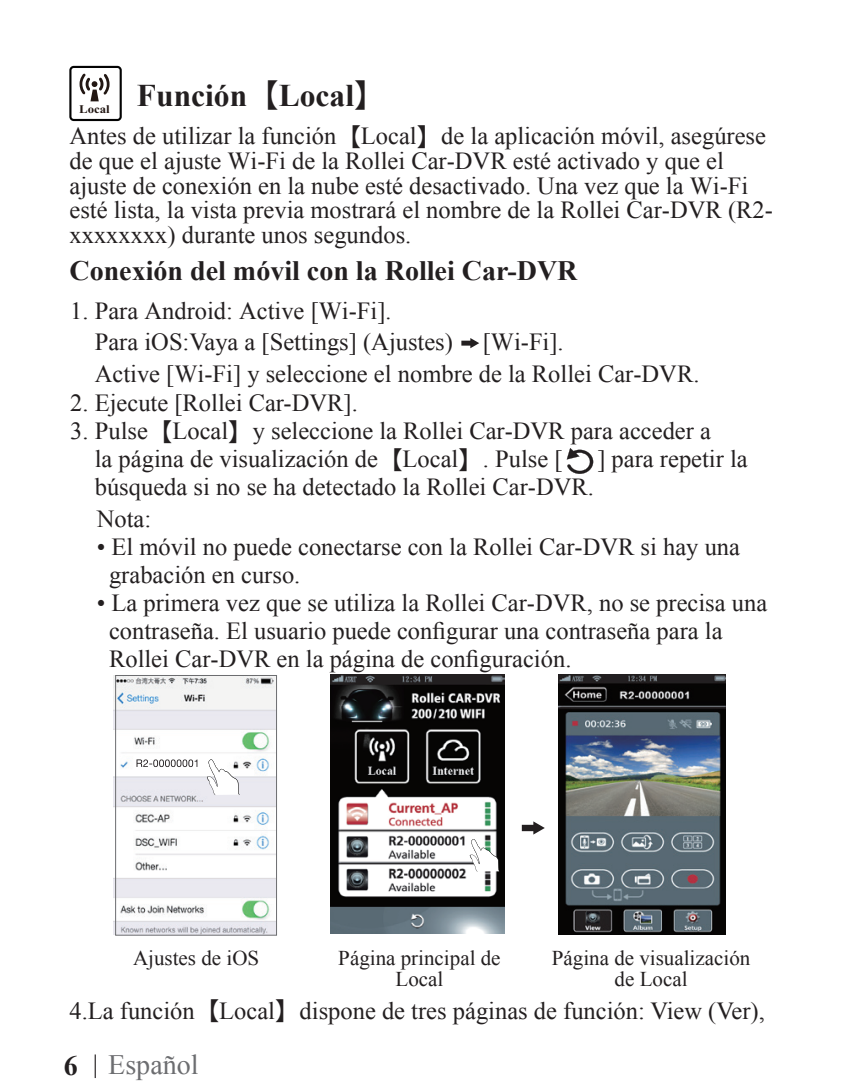
<style>
.page{position:relative;width:844px;height:1092px;background:#fff}
.page>*{position:absolute;margin:0;border:0;box-sizing:border-box;transform-origin:0 0}
.t1{font:700 31.5px "Times New Roman";color:#231f20}
.t2{font:700 28px "Times New Roman";color:#231f20}
.t3{font:28px "Times New Roman";color:#6c6d70}
.t4{font:24.5px/28px "Times New Roman";color:#231f20}
.t5{font:21px/21px "Times New Roman";color:#231f20;text-align:center}
.t6{font:700 11.55px "Times New Roman";color:#221713;scale:1.1 1}
.s1{font-family:"Adobe Heiti Std";font-weight:400}
.s2{font-family:"Adobe Heiti Std"}
.s3{font-weight:700;color:#231f20}
.s4{font-family:"Adobe Ming Std";font-weight:300;color:#231f20}
</style>
<div class="page">
<img style="left:558px;top:674px;width:167px;height:260px">
<svg style="left:521px;top:821px;width:23px;height:13px"></svg>
<img style="left:330px;top:674px;width:174px;height:259px">
<svg style="left:469px;top:837px;width:30px;height:34px"></svg>
<svg style="left:461px;top:338px;width:18px;height:10px"></svg>
<svg style="left:566px;top:448px;width:27px;height:26px"></svg>
<img style="left:114px;top:675px;width:161px;height:259px">
<div style="left:115px;top:675px;width:162px;height:260px;border:1px solid #6c6d70"></div>
<svg style="left:206px;top:758px;width:33px;height:37px"></svg>
<svg style="left:136px;top:759px;width:61px;height:8px"></svg>
<div style="left:69px;top:66px;width:53px;height:55px;border:2px solid #030303;border-radius:3px"></div>
<svg style="left:79px;top:73px;width:30px;height:28px"></svg>
<p class="t1" style="left:137px;top:73px;width:250px">Función<span class="s1">【</span>Local<span class="s1">】</span></p>
<p class="t6" style="left:79px;top:101px;width:29px">Local</p>
<p class="t4" style="left:69px;top:124px;width:704px;line-height:24.5px">Antes de utilizar la función<span class="s2">【</span>Local<span class="s2">】</span>de la aplicación móvil, asegúrese de que el ajuste Wi-Fi de la Rollei Car-DVR esté activado y que el ajuste de conexión en la nube esté desactivado. Una vez que la Wi-Fi esté lista, la vista previa mostrará el nombre de la Rollei Car-DVR (R2- xxxxxxxx) durante unos segundos.</p>
<p class="t2" style="left:69px;top:251px;width:509px">Conexión del móvil con la Rollei Car-DVR</p>
<p class="t4" style="left:95px;top:294px;width:606px;line-height:31.5px;text-indent:-24px">1. Para Android: Active [Wi-Fi].<br>Para iOS:Vaya a [Settings] (Ajustes) [Wi-Fi].<br>Active [Wi-Fi] y seleccione el nombre de la Rollei Car-DVR.</p>
<p class="t4" style="left:70px;top:388px;width:289px">2. Ejecute [Rollei Car-DVR].</p>
<p class="t4" style="left:95px;top:416px;width:617px;text-indent:-24px">3. Pulse<span class="s2">【</span>Local<span class="s2">】</span>y seleccione la Rollei Car-DVR para acceder a la página de visualización de<span class="s2">【</span>Local<span class="s2">】</span>. Pulse [</p>
<p class="t4" style="left:597px;top:444px;width:152px">] para repetir la</p>
<p class="t4" style="left:95px;top:471px;width:500px;line-height:31.2px">búsqueda si no se ha detectado la Rollei Car-DVR.<br>Nota:</p>
<p class="t4" style="left:109px;top:532px;width:632px;text-indent:-12px">• El móvil no puede conectarse con la Rollei Car-DVR si hay una grabación en curso.</p>
<p class="t4" style="left:109px;top:588px;width:659px;text-indent:-12px">• La primera vez que se utiliza la Rollei Car-DVR, no se precisa una contraseña. El usuario puede configurar una contraseña para la<br>Rollei Car-DVR en la página de configuración.</p>
<p class="t5" style="left:338px;top:946px;width:164px">Página principal de<br>Local</p>
<p class="t4" style="left:69px;top:996px;width:696px">4.La función<span class="s2">【</span>Local<span class="s2">】</span>dispone de tres páginas de función: View (Ver),</p>
<p class="t5" style="left:551px;top:946px;width:200px">Página de visualización de Local</p>
<p class="t5" style="left:133px;top:946px;width:127px">Ajustes de iOS</p>
<p class="t3" style="left:64px;top:1045px;width:136px"><span class="s3">6</span> <span class="s4">|</span> Español</p>
</div>
